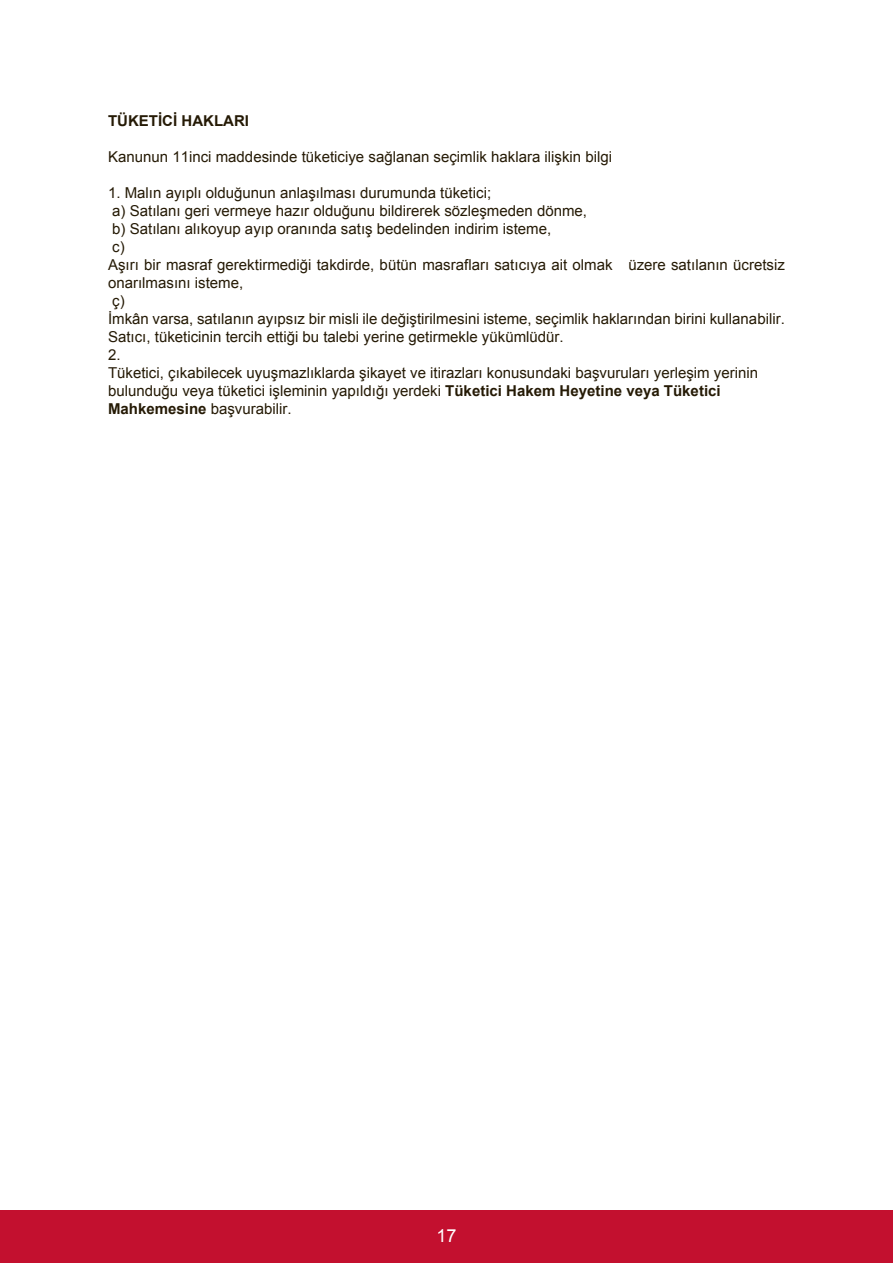
<style>
.page{position:relative;width:893px;height:1263px;background:#fff}
.page>*{position:absolute;margin:0;border:0;box-sizing:border-box;transform-origin:0 0}
.t1{font:18px "Arial";color:#fff}
.t2{font:15px/18px "Arial";color:#251a05}
.t3{font:700 15px "Arial";color:#251a05}
.s1{font-weight:700}
</style>
<div class="page">
<div style="left:0;top:1210px;width:892px;height:53px;background:#c3102f"></div>
<p class="t3" style="left:108px;top:111px;width:142px">TÜKETİCİ HAKLARI</p>
<p class="t2" style="left:108px;top:148px;width:505px">Kanunun 11inci maddesinde tüketiciye sağlanan seçimlik haklara ilişkin bilgi</p>
<p class="t2" style="left:108px;top:184px;width:678px">1. Malın ayıplı olduğunun anlaşılması durumunda tüketici;<br>a) Satılanı geri vermeye hazır olduğunu bildirerek sözleşmeden dönme,<br>b) Satılanı alıkoyup ayıp oranında satış bedelinden indirim isteme,<br>c)<br>Aşırı bir masraf gerektirmediği takdirde, bütün masrafları satıcıya ait olmak üzere satılanın ücretsiz onarılmasını isteme,<br>ç)<br>İmkân varsa, satılanın ayıpsız bir misli ile değiştirilmesini isteme, seçimlik haklarından birini kullanabilir.<br>Satıcı, tüketicinin tercih ettiği bu talebi yerine getirmekle yükümlüdür.<br>2.<br>Tüketici, çıkabilecek uyuşmazlıklarda şikayet ve itirazları konusundaki başvuruları yerleşim yerinin bulunduğu veya tüketici işleminin yapıldığı yerdeki <span class="s1">Tüketici Hakem Heyetine veya Tüketici Mahkemesine</span> başvurabilir.</p>
<p class="t1" style="left:436px;top:1223px;width:22px">17</p>
</div>
